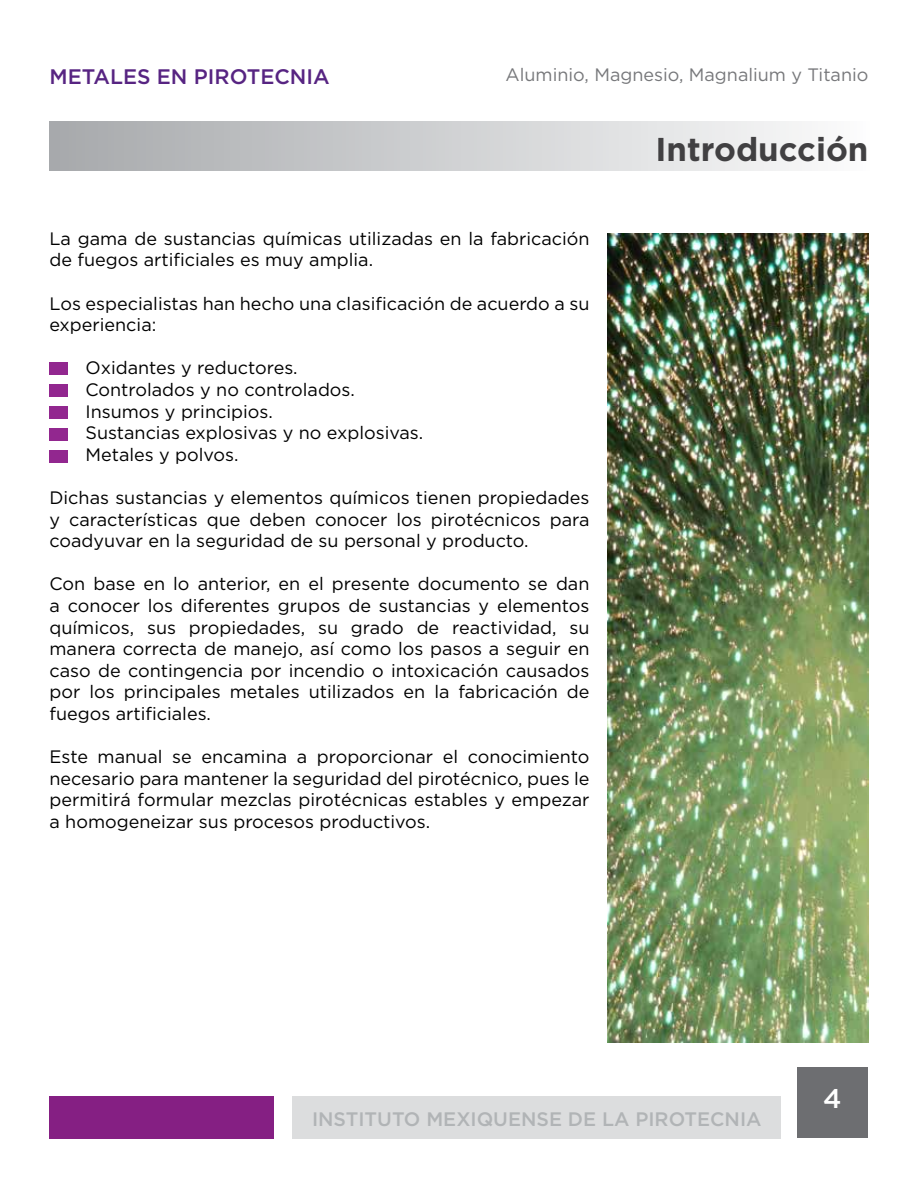
<style>
.page{position:relative;width:918px;height:1188px;background:#fff}
.page>*{position:absolute;margin:0;border:0;box-sizing:border-box;transform-origin:0 0}
.t1{font:700 33px "Gotham HTF";color:#414042}
.t2{font:500 27px "Gotham";color:#fff}
.t3{font:500 21px "Gotham";color:#572482}
.t4{font:500 19.5px "Gotham";color:#b1b4b6}
.t5{font:18px/21.6px "Gotham";color:#000}
.t6{font:18px "Gotham";color:#77787b}
</style>
<div class="page">
<div style="left:797px;top:1067px;width:71px;height:71px;background:#6d6e71"></div>
<div style="left:50px;top:1096px;width:224px;height:42px;background:#851f83"></div>
<div style="left:292px;top:1096px;width:489px;height:42px;background:#dcddde"></div>
<div style="left:50px;top:121px;width:819px;height:50px;background:linear-gradient(to right,#a7a9ac,#fbfcfc)"></div>
<img style="left:608px;top:234px;width:260px;height:808px">
<div style="left:50px;top:362px;width:18px;height:12px;background:#92278f"></div>
<div style="left:50px;top:384px;width:18px;height:12px;background:#92278f"></div>
<div style="left:50px;top:406px;width:18px;height:12px;background:#92278f"></div>
<div style="left:50px;top:428px;width:18px;height:12px;background:#92278f"></div>
<div style="left:50px;top:450px;width:18px;height:12px;background:#92278f"></div>
<p class="t3" style="left:50px;top:64px;width:282px">METALES EN PIROTECNIA</p>
<p class="t6" style="left:506px;top:65px;width:364px">Aluminio, Magnesio, Magnalium y Titanio</p>
<h1 class="t1" style="left:655px;top:130px;width:215px">Introducción</h1>
<p class="t5" style="left:50px;top:227px;width:542px">La gama de sustancias químicas utilizadas en la fabricación de fuegos artificiales es muy amplia.</p>
<p class="t5" style="left:50px;top:292px;width:541px">Los especialistas han hecho una clasificación de acuerdo a su experiencia:</p>
<p class="t5" style="left:86px;top:357px;width:339px">Oxidantes y reductores.<br>Controlados y no controlados.<br>Insumos y principios.<br>Sustancias explosivas y no explosivas.<br>Metales y polvos.</p>
<p class="t5" style="left:50px;top:486px;width:541px;text-align:justify">Dichas sustancias y elementos químicos tienen propiedades y características que deben conocer los pirotécnicos para coadyuvar en la seguridad de su personal y producto.</p>
<p class="t5" style="left:50px;top:573px;width:542px;text-align:justify">Con base en lo anterior, en el presente documento se dan a conocer los diferentes grupos de sustancias y elementos químicos, sus propiedades, su grado de reactividad, su manera correcta de manejo, así como los pasos a seguir en caso de contingencia por incendio o intoxicación causados por los principales metales utilizados en la fabricación de fuegos artificiales.</p>
<p class="t5" style="left:50px;top:746px;width:542px;text-align:justify">Este manual se encamina a proporcionar el conocimiento necesario para mantener la seguridad del pirotécnico, pues le permitirá formular mezclas pirotécnicas estables y empezar a homogeneizar sus procesos productivos.</p>
<p class="t4" style="left:312px;top:1108px;width:451px">INSTITUTO MEXIQUENSE DE LA PIROTECNIA</p>
<h2 class="t2" style="left:823px;top:1083px;width:20px">4</h2>
</div>
